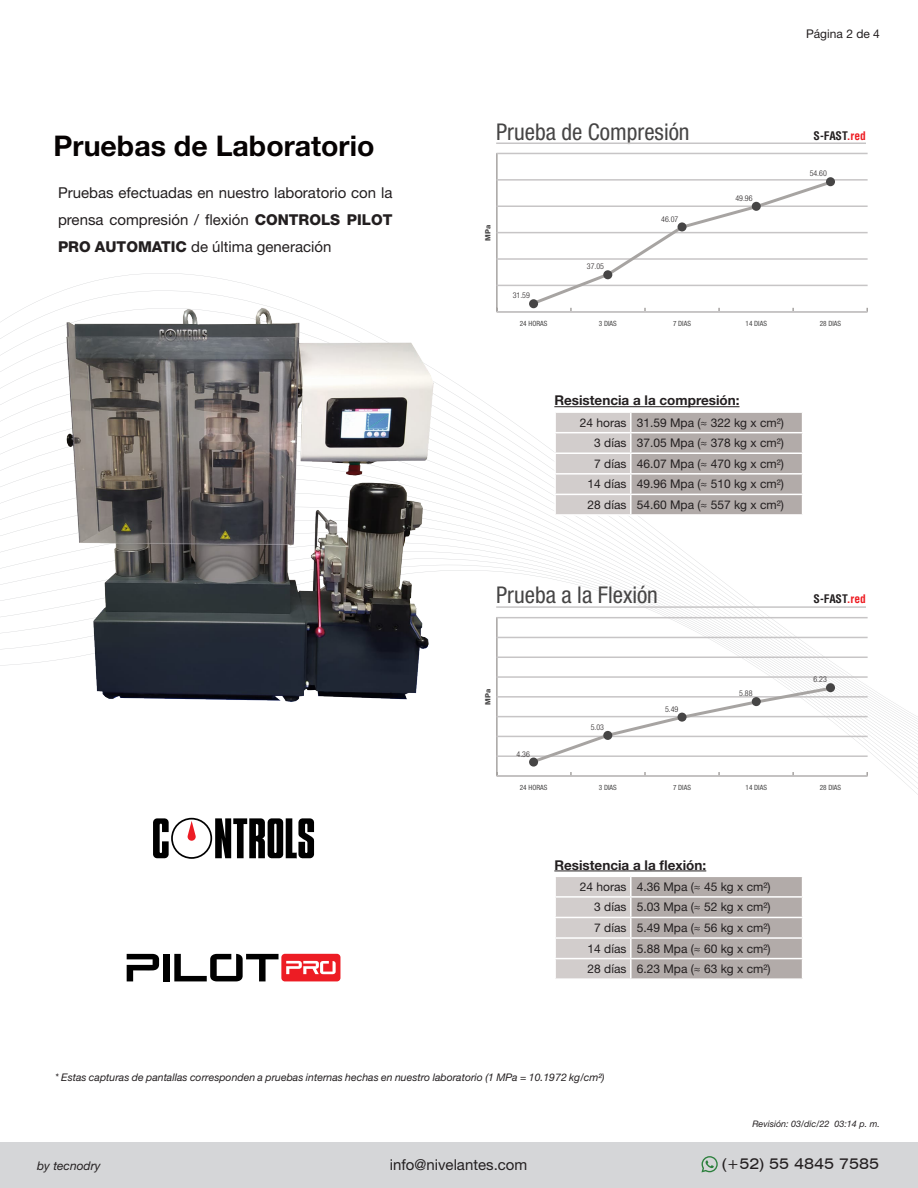
<style>
.page{position:relative;width:918px;height:1188px;background:#fff}
.page>*{position:absolute;margin:0;border:0;box-sizing:border-box;transform-origin:0 0}
.t1{font:700 28.5px "Helvetica Neue LT Std";color:#060202}
.t2{font:condensed 23.1px "Helvetica Neue LT Std";color:#464545}
.t3{font:15px/27px "Helvetica Neue LT Std";color:#231f20;text-align:justify}
.t4{font:expanded 15px "Swiss 721 BT";color:#231f20}
.t5{font:700 13.5px "Helvetica Neue LT Std";color:#231f20}
.t6{font:12px "Helvetica Neue LT Std";color:#231f20}
.t7{font:italic 12px "Helvetica Neue LT Std";color:#231f20}
.t8{font:700 condensed 11.55px "Helvetica LT Std";color:#231f20}
.t9{font:italic 10.5px "Helvetica Neue LT Std";color:#231f20}
.t10{font:italic 9px "Helvetica Neue LT Std";color:#231f20}
.t11{font:300 condensed 7.95px "Helvetica Neue LT Std";color:#231f20}
.t12{font:condensed 7.2px "Helvetica Neue LT Std";color:#464545}
.t13{font:800 7.2px "Helvetica Neue LT Std";color:#464545}
.s1{font-weight:800}
.s2{color:#ee1d23}
</style>
<div class="page">
<svg style="left:0;top:343px;width:740px;height:216px"></svg>
<svg style="left:0;top:570px;width:918px;height:225px"></svg>
<div style="left:0;top:1142px;width:918px;height:46px;background:#d5d6d8"></div>
<svg style="left:701px;top:1156px;width:17px;height:16px"></svg>
<hr style="left:554px;top:406px;width:186px;height:1px;background:#231f20">
<hr style="left:554px;top:411px;width:77px;height:2px;background:#fff">
<hr style="left:631px;top:411px;width:172px;height:2px;background:#fff">
<svg style="left:554px;top:412px;width:249px;height:102px;background:#c1bbb9"></svg>
<hr style="left:554px;top:514px;width:77px;height:2px;background:#fff">
<hr style="left:631px;top:514px;width:172px;height:2px;background:#fff">
<hr style="left:554px;top:871px;width:152px;height:1px;background:#231f20">
<svg style="left:555px;top:877px;width:248px;height:101px;background:#c0bab9"></svg>
<div style="left:163px;top:954px;width:6px;height:27px;background:#000"></div>
<svg style="left:127px;top:954px;width:32px;height:27px"></svg>
<svg style="left:174px;top:954px;width:105px;height:27px"></svg>
<div style="left:281px;top:954px;width:59px;height:27px;background:#ed1c24;border-radius:4px"></div>
<svg style="left:286px;top:961px;width:50px;height:13px"></svg>
<svg style="left:153px;top:818px;width:161px;height:41px"></svg>
<img style="left:38px;top:294px;width:428px;height:429px">
<hr style="left:496px;top:617px;width:2px;height:159px;background:#a7a4a2">
<hr style="left:496px;top:775px;width:372px;height:2px;background:#c7c5c6">
<hr style="left:496px;top:736px;width:372px;height:1px;background:#c7c5c6">
<hr style="left:496px;top:696px;width:372px;height:2px;background:#c7c5c6">
<hr style="left:496px;top:657px;width:372px;height:1px;background:#c7c5c6">
<hr style="left:496px;top:617px;width:372px;height:1px;background:#c7c5c6">
<hr style="left:496px;top:755px;width:372px;height:2px;background:#c7c5c6">
<hr style="left:496px;top:716px;width:372px;height:1px;background:#c7c5c6">
<hr style="left:496px;top:676px;width:372px;height:2px;background:#c7c5c6">
<hr style="left:496px;top:637px;width:372px;height:1px;background:#c7c5c6">
<svg style="left:531px;top:685px;width:302px;height:80px"></svg>
<div style="left:529px;top:758px;width:9px;height:9px;background:#464545;border-radius:50%"></div>
<div style="left:603px;top:731px;width:9px;height:9px;background:#464545;border-radius:50%"></div>
<div style="left:678px;top:713px;width:9px;height:9px;background:#464545;border-radius:50%"></div>
<div style="left:752px;top:697px;width:9px;height:9px;background:#464545;border-radius:50%"></div>
<div style="left:826px;top:683px;width:9px;height:9px;background:#464545;border-radius:50%"></div>
<hr style="left:496px;top:606px;width:370px;height:2px;background:#c7c5c6">
<hr style="left:496px;top:153px;width:2px;height:159px;background:#a7a4a2">
<hr style="left:496px;top:311px;width:372px;height:2px;background:#c7c5c6">
<hr style="left:496px;top:258px;width:372px;height:2px;background:#c7c5c6">
<hr style="left:496px;top:205px;width:372px;height:2px;background:#c7c5c6">
<hr style="left:496px;top:153px;width:372px;height:1px;background:#c7c5c6">
<hr style="left:496px;top:285px;width:372px;height:1px;background:#c7c5c6">
<hr style="left:496px;top:232px;width:372px;height:1px;background:#c7c5c6">
<hr style="left:496px;top:179px;width:372px;height:2px;background:#c7c5c6">
<svg style="left:530px;top:180px;width:304px;height:131px"></svg>
<div style="left:529px;top:299px;width:9px;height:9px;background:#464545;border-radius:50%"></div>
<div style="left:603px;top:270px;width:9px;height:9px;background:#464545;border-radius:50%"></div>
<div style="left:678px;top:222px;width:9px;height:9px;background:#464545;border-radius:50%"></div>
<div style="left:752px;top:202px;width:9px;height:9px;background:#464545;border-radius:50%"></div>
<div style="left:826px;top:177px;width:9px;height:9px;background:#464545;border-radius:50%"></div>
<hr style="left:496px;top:143px;width:370px;height:1px;background:#c7c5c6">
<p class="t1" style="left:54px;top:129px;width:322px">Pruebas de Laboratorio</p>
<p class="t3" style="left:58px;top:179px;width:336px">Pruebas efectuadas en nuestro laboratorio con la prensa compresión / flexión <span class="s1">CONTROLS PILOT PRO AUTOMATIC</span> de última generación</p>
<p class="t6" style="left:806px;top:27px;width:75px">Página 2 de 4</p>
<h2 class="t2" style="left:496px;top:118px;width:195px">Prueba de Compresión</h2>
<p class="t8" style="left:814px;top:128px;width:54px">S-FAST<span class="s2">.red</span></p>
<p class="t13" style="left:484px;top:241px;width:17px;rotate:-90deg">MPa</p>
<p class="t11" style="left:513px;top:291px;width:19px">31.59</p>
<p class="t11" style="left:587px;top:262px;width:19px">37.05</p>
<p class="t11" style="left:661px;top:214px;width:19px">46.07</p>
<p class="t11" style="left:735px;top:194px;width:19px">49.96</p>
<p class="t11" style="left:810px;top:169px;width:19px">54.60</p>
<p class="t12" style="left:520px;top:319px;width:29px">24 HORAS</p>
<p class="t12" style="left:599px;top:319px;width:19px">3 DIAS</p>
<p class="t12" style="left:673px;top:319px;width:19px">7 DIAS</p>
<p class="t12" style="left:746px;top:319px;width:23px">14 DIAS</p>
<p class="t12" style="left:820px;top:319px;width:23px">28 DIAS</p>
<p class="t5" style="left:554px;top:392px;width:187px">Resistencia a la compresión:</p>
<p class="t6" style="left:580px;top:415px;width:48px">24 horas</p>
<p class="t6" style="left:637px;top:415px;width:149px">31.59 Mpa (≈ 322 kg x cm²)</p>
<p class="t6" style="left:594px;top:436px;width:34px">3 días</p>
<p class="t6" style="left:637px;top:436px;width:149px">37.05 Mpa (≈ 378 kg x cm²)</p>
<p class="t6" style="left:594px;top:456px;width:34px">7 días</p>
<p class="t6" style="left:637px;top:456px;width:149px">46.07 Mpa (≈ 470 kg x cm²)</p>
<p class="t6" style="left:588px;top:477px;width:40px">14 días</p>
<p class="t6" style="left:637px;top:477px;width:149px">49.96 Mpa (≈ 510 kg x cm²)</p>
<p class="t6" style="left:588px;top:498px;width:40px">28 días</p>
<p class="t6" style="left:637px;top:498px;width:149px">54.60 Mpa (≈ 557 kg x cm²)</p>
<h2 class="t2" style="left:496px;top:582px;width:163px">Prueba a la Flexión</h2>
<p class="t8" style="left:814px;top:592px;width:54px">S-FAST<span class="s2">.red</span></p>
<p class="t13" style="left:484px;top:705px;width:17px;rotate:-90deg">MPa</p>
<p class="t11" style="left:517px;top:749px;width:15px">4.36</p>
<p class="t11" style="left:591px;top:723px;width:15px">5.03</p>
<p class="t11" style="left:665px;top:704px;width:15px">5.49</p>
<p class="t11" style="left:739px;top:689px;width:15px">5.88</p>
<p class="t11" style="left:813px;top:675px;width:15px">6.23</p>
<p class="t12" style="left:520px;top:783px;width:29px">24 HORAS</p>
<p class="t12" style="left:599px;top:783px;width:19px">3 DIAS</p>
<p class="t12" style="left:673px;top:783px;width:19px">7 DIAS</p>
<p class="t12" style="left:746px;top:783px;width:23px">14 DIAS</p>
<p class="t12" style="left:820px;top:783px;width:23px">28 DIAS</p>
<p class="t5" style="left:554px;top:856px;width:153px">Resistencia a la flexión:</p>
<p class="t6" style="left:580px;top:879px;width:48px">24 horas</p>
<p class="t6" style="left:637px;top:879px;width:135px">4.36 Mpa (≈ 45 kg x cm²)</p>
<p class="t6" style="left:594px;top:900px;width:34px">3 días</p>
<p class="t6" style="left:637px;top:900px;width:135px">5.03 Mpa (≈ 52 kg x cm²)</p>
<p class="t6" style="left:594px;top:921px;width:34px">7 días</p>
<p class="t6" style="left:637px;top:921px;width:135px">5.49 Mpa (≈ 56 kg x cm²)</p>
<p class="t6" style="left:588px;top:941px;width:40px">14 días</p>
<p class="t6" style="left:637px;top:941px;width:135px">5.88 Mpa (≈ 60 kg x cm²)</p>
<p class="t6" style="left:588px;top:962px;width:40px">28 días</p>
<p class="t6" style="left:637px;top:962px;width:135px">6.23 Mpa (≈ 63 kg x cm²)</p>
<p class="t9" style="left:55px;top:1071px;width:551px">* Estas capturas de pantallas corresponden a pruebas internas hechas en nuestro laboratorio (1 MPa = 10.1972 kg/cm²)</p>
<p class="t10" style="left:752px;top:1118px;width:129px">Revisión: 03/dic/22 03:14 p. m.</p>
<p class="t7" style="left:37px;top:1158px;width:65px">by tecnodry</p>
<p class="t3" style="left:390px;top:1151px;width:139px">info@nivelantes.com</p>
<p class="t4" style="left:722px;top:1155px;width:159px">(+52) 55 4845 7585</p>
</div>
